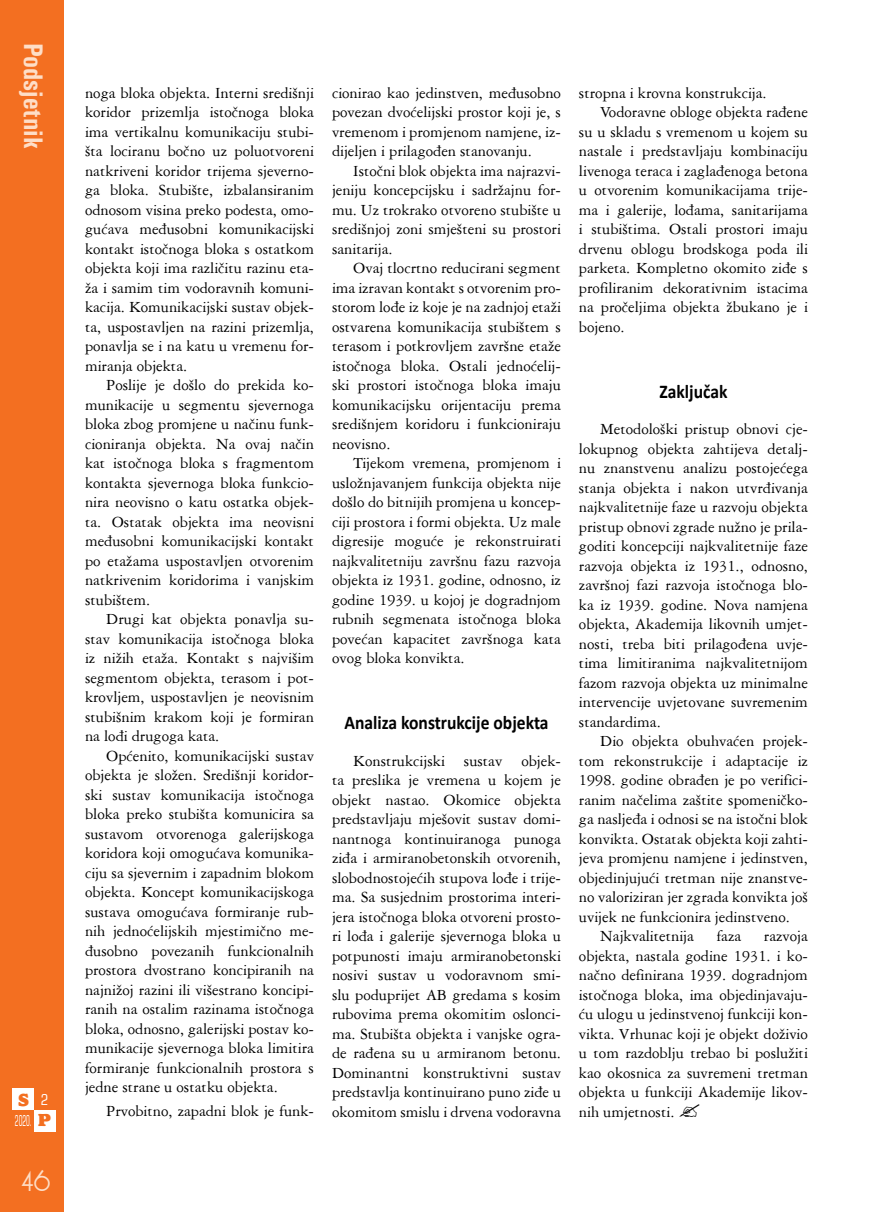
<style>
.page{position:relative;width:893px;height:1212px;background:#fff}
.page>*{position:absolute;margin:0;border:0;box-sizing:border-box;transform-origin:0 0}
.t1{font:700 condensed 27px "Univers";color:#fedec7}
.t2{font:27px "Andes";color:#fedec7}
.t3{font:700 19.5px "Calibri";color:#000;scale:.9 1}
.t4{font:800 18px "Alfredo";color:#f36f21}
.t5{font:16.5px/19.5px "American Garamond BT";color:#000;text-align:justify}
.t6{font:condensed 15px "Square 721 BT";color:#fff;scale:.5 1}
.t7{font:condensed 15px "Square 721 BT";color:#fff}
.s1{font-family:"Alfredo";font-weight:800;font-stretch:normal;font-size:18px;color:#f36f21}
</style>
<div class="page">
<div style="left:0;top:0;width:64px;height:1212px;background:#f36f21"></div>
<div style="left:13px;top:1089px;width:21px;height:21px;background:#fff"></div>
<div style="left:34px;top:1110px;width:21px;height:21px;background:#fff"></div>
<h1 class="t1" style="left:50px;top:43px;width:108px;rotate:90deg">Podsjetnik</h1>
<p class="t4" style="left:18px;top:1090px;width:12px">S</p>
<p class="t6" style="left:15px;top:1112px;width:73px">2020. <span class="s1">p</span></p>
<p class="t7" style="left:41px;top:1090px;width:9px">2</p>
<h1 class="t2" style="left:21px;top:1169px;width:31px">46</h1>
<p class="t5" style="left:85px;top:82px;width:230px">noga bloka objekta. Interni središnji koridor prizemlja istočnoga bloka ima vertikalnu komunikaciju stubi&shy;šta lociranu bočno uz poluotvoreni natkriveni koridor trijema sjeverno&shy;ga bloka. Stubište, izbalansiranim odnosom visina preko podesta, omo&shy;gućava međusobni komunikacijski kontakt istočnoga bloka s ostatkom objekta koji ima različitu razinu eta&shy;ža i samim tim vodoravnih komuni&shy;kacija. Komunikacijski sustav objek&shy;ta, uspostavljen na razini prizemlja, ponavlja se i na katu u vremenu for&shy;miranja objekta.</p>
<p class="t5" style="left:85px;top:375px;width:230px;text-indent:21px">Poslije je došlo do prekida ko&shy;munikacije u segmentu sjevernoga bloka zbog promjene u načinu funk&shy;cioniranja objekta. Na ovaj način kat istočnoga bloka s fragmentom kontakta sjevernoga bloka funkcio&shy;nira neovisno o katu ostatka objek&shy;ta. Ostatak objekta ima neovisni međusobni komunikacijski kontakt po etažama uspostavljen otvorenim natkrivenim koridorima i vanjskim stubištem.</p>
<p class="t5" style="left:85px;top:609px;width:230px;text-indent:21px">Drugi kat objekta ponavlja su&shy;stav komunikacija istočnoga bloka iz nižih etaža. Kontakt s najvišim segmentom objekta, terasom i pot&shy;krovljem, uspostavljen je neovisnim stubišnim krakom koji je formiran na lođi drugoga kata.</p>
<p class="t5" style="left:85px;top:746px;width:230px;text-indent:21px">Općenito, komunikacijski sustav objekta je složen. Središnji koridor&shy;ski sustav komunikacija istočnoga bloka preko stubišta komunicira sa sustavom otvorenoga galerijskoga koridora koji omogućava komunika&shy;ciju sa sjevernim i zapadnim blokom objekta. Koncept komunikacijskoga sustava omogućava formiranje rub&shy;nih jednoćelijskih mjestimično me&shy;đusobno povezanih funkcionalnih prostora dvostrano koncipiranih na najnižoj razini ili višestrano koncipi&shy;ranih na ostalim razinama istočnoga bloka, odnosno, galerijski postav ko&shy;munikacije sjevernoga bloka limitira formiranje funkcionalnih prostora s jedne strane u ostatku objekta.</p>
<p class="t5" style="left:106px;top:1101px;width:209px">Prvobitno, zapadni blok je funk-</p>
<p class="t5" style="left:332px;top:83px;width:230px">cionirao kao jedinstven, međusobno povezan dvoćelijski prostor koji je, s vremenom i promjenom namjene, iz&shy;dijeljen i prilagođen stanovanju.</p>
<p class="t5" style="left:332px;top:161px;width:230px;text-indent:21px">Istočni blok objekta ima najrazvi&shy;jeniju koncepcijsku i sadržajnu for&shy;mu. Uz trokrako otvoreno stubište u središnjoj zoni smješteni su prostori sanitarija.</p>
<p class="t5" style="left:332px;top:258px;width:230px;text-indent:21px">Ovaj tlocrtno reducirani segment ima izravan kontakt s otvorenim pro&shy;storom lođe iz koje je na zadnjoj etaži ostvarena komunikacija stubištem s terasom i potkrovljem završne etaže istočnoga bloka. Ostali jednoćelij&shy;ski prostori istočnoga bloka imaju komunikacijsku orijentaciju prema središnjem koridoru i funkcioniraju neovisno.</p>
<p class="t5" style="left:332px;top:453px;width:230px;text-indent:21px">Tijekom vremena, promjenom i usložnjavanjem funkcija objekta nije došlo do bitnijih promjena u koncep&shy;ciji prostora i formi objekta. Uz male digresije moguće je rekonstruirati najkvalitetniju završnu fazu razvoja objekta iz 1931. godine, odnosno, iz godine 1939. u kojoj je dogradnjom rubnih segmenata istočnoga bloka povećan kapacitet završnoga kata ovog bloka konvikta.</p>
<p class="t3" style="left:344px;top:709px;width:228px">Analiza konstrukcije objekta</p>
<p class="t5" style="left:332px;top:750px;width:230px;text-indent:21px">Konstrukcijski sustav objek&shy;ta preslika je vremena u kojem je objekt nastao. Okomice objekta predstavljaju mješovit sustav domi&shy;nantnoga kontinuiranoga punoga ziđa i armiranobetonskih otvorenih, slobodnostojećih stupova lođe i trije&shy;ma. Sa susjednim prostorima interi&shy;jera istočnoga bloka otvoreni prosto&shy;ri lođa i galerije sjevernoga bloka u potpunosti imaju armiranobetonski nosivi sustav u vodoravnom smi&shy;slu poduprijet AB gredama s kosim rubovima prema okomitim oslonci&shy;ma. Stubišta objekta i vanjske ogra&shy;de rađena su u armiranom betonu.<br>Dominantni konstruktivni sustav predstavlja kontinuirano puno ziđe u okomitom smislu i drvena vodoravna</p>
<p class="t5" style="left:579px;top:83px;width:189px">stropna i krovna konstrukcija.</p>
<p class="t5" style="left:600px;top:102px;width:209px">Vodoravne obloge objekta rađene</p>
<p class="t5" style="left:579px;top:122px;width:230px">su u skladu s vremenom u kojem su</p>
<p class="t5" style="left:579px;top:141px;width:230px">nastale i predstavljaju kombinaciju</p>
<p class="t5" style="left:579px;top:161px;width:230px">livenoga teraca i zaglađenoga betona</p>
<p class="t5" style="left:579px;top:180px;width:230px">u otvorenim komunikacijama trije-</p>
<p class="t5" style="left:579px;top:200px;width:230px">ma i galerije, lođama, sanitarijama</p>
<p class="t5" style="left:579px;top:219px;width:230px">i stubištima. Ostali prostori imaju</p>
<p class="t5" style="left:579px;top:239px;width:230px">drvenu oblogu brodskoga poda ili</p>
<p class="t5" style="left:579px;top:258px;width:230px">parketa. Kompletno okomito ziđe s</p>
<p class="t5" style="left:579px;top:278px;width:230px">profiliranim dekorativnim istacima</p>
<p class="t5" style="left:579px;top:297px;width:230px">na pročeljima objekta žbukano je i</p>
<p class="t5" style="left:579px;top:317px;width:47px">bojeno.</p>
<p class="t3" style="left:659px;top:377px;width:77px">Zaključak</p>
<p class="t5" style="left:579px;top:419px;width:230px;text-indent:21px">Metodološki pristup obnovi cje&shy;lokupnog objekta zahtijeva detalj&shy;nu znanstvenu analizu postojećega stanja objekta i nakon utvrđivanja najkvalitetnije faze u razvoju objekta pristup obnovi zgrade nužno je prila&shy;goditi koncepciji najkvalitetnije faze razvoja objekta iz 1931., odnosno, završnoj fazi razvoja istočnoga blo&shy;ka iz 1939. godine. Nova namjena objekta, Akademija likovnih umjet&shy;nosti, treba biti prilagođena uvje&shy;tima limitiranima najkvalitetnijom fazom razvoja objekta uz minimalne intervencije uvjetovane suvremenim standardima.</p>
<p class="t5" style="left:600px;top:731px;width:209px">Dio objekta obuhvaćen projek-</p>
<p class="t5" style="left:579px;top:750px;width:230px">tom rekonstrukcije i adaptacije iz</p>
<p class="t5" style="left:579px;top:770px;width:230px">1998. godine obrađen je po verifici-</p>
<p class="t5" style="left:579px;top:789px;width:230px">ranim načelima zaštite spomeničko-</p>
<p class="t5" style="left:579px;top:809px;width:230px">ga nasljeđa i odnosi se na istočni blok</p>
<p class="t5" style="left:579px;top:828px;width:230px">konvikta. Ostatak objekta koji zahti-</p>
<p class="t5" style="left:579px;top:848px;width:230px">jeva promjenu namjene i jedinstven,</p>
<p class="t5" style="left:579px;top:867px;width:230px">objedinjujući tretman nije znanstve-</p>
<p class="t5" style="left:579px;top:887px;width:230px">no valoriziran jer zgrada konvikta još</p>
<p class="t5" style="left:579px;top:906px;width:212px">uvijek ne funkcionira jedinstveno.</p>
<p class="t5" style="left:600px;top:926px;width:95px">Najkvalitetnija</p>
<p class="t5" style="left:717px;top:926px;width:26px">faza</p>
<p class="t5" style="left:579px;top:926px;width:230px;text-indent:185px">razvoja objekta, nastala godine 1931. i ko&shy;načno definirana 1939. dogradnjom istočnoga bloka, ima objedinjavaju&shy;ću ulogu u jedinstvenoj funkciji kon&shy;vikta. Vrhunac koji je objekt doživio u tom razdoblju trebao bi poslužiti kao okosnica za suvremeni tretman objekta u funkciji Akademije likov&shy;nih umjetnosti.</p>
</div>
